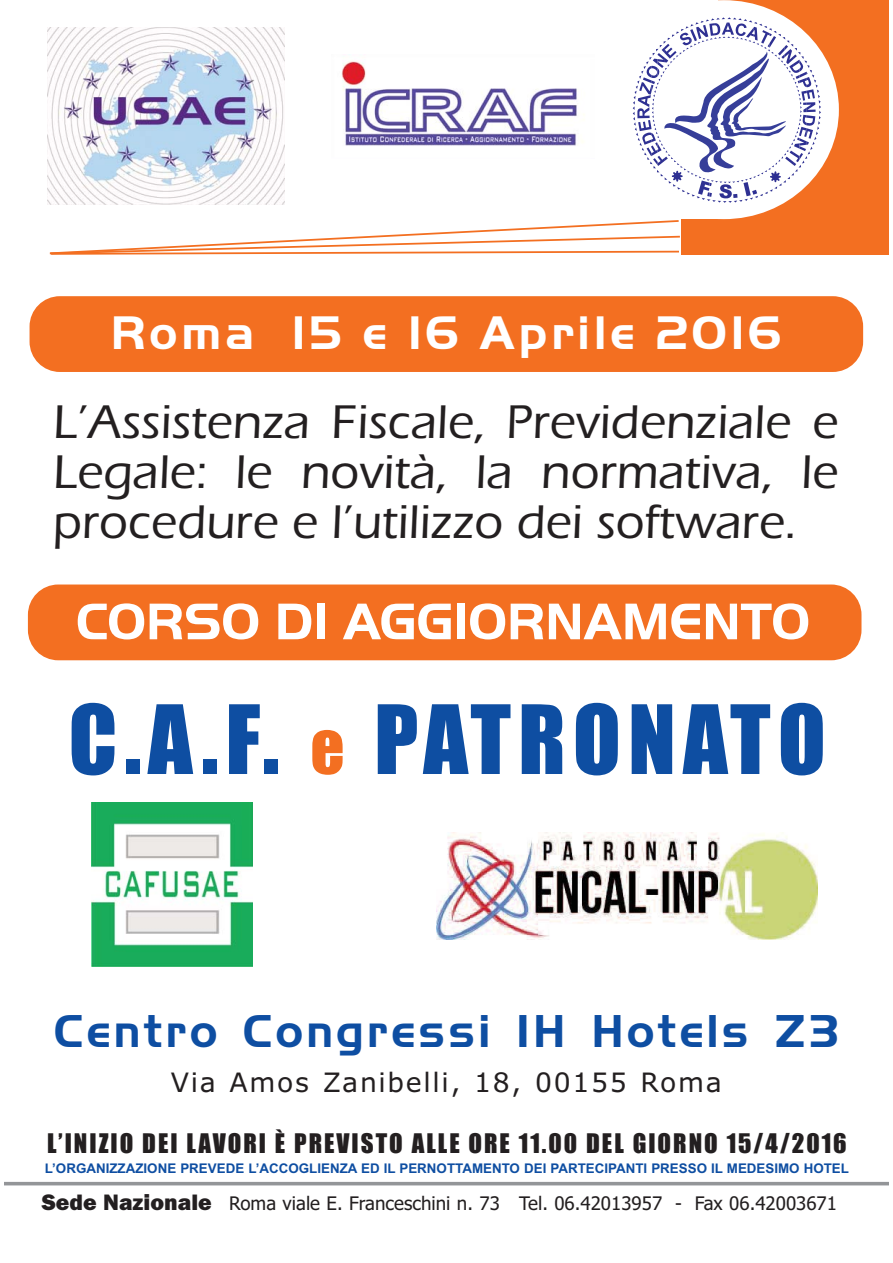
<style>
.page{position:relative;width:893px;height:1263px;background:#fff}
.page>*{position:absolute;margin:0;border:0;box-sizing:border-box;transform-origin:0 0}
.t1{font:88.2px "Impact";letter-spacing:.08em;color:#0e4ea2}
.t2{font:700 53.4px "Handel Got D";color:#fff}
.t3{font:500 49.05px/49.9px "Eras ITC";color:#231f20;text-align:justify}
.t4{font:700 49.05px "Handel Got D";letter-spacing:.07em;color:#fff}
.t5{font:44.55px "Handel Gothic BT";letter-spacing:.075em;color:#0e4ea2}
.t6{font:26.7px "Verdana";letter-spacing:.065em;color:#231f20}
.t7{font:24.9px "Impact";letter-spacing:.08em;color:#231f20}
.t8{font:18.75px "Tahoma";color:#231f20}
.t9{font:700 13.35px "Arial";color:#0e4ea2}
.s1{font-size:66.75px;color:#f36f21}
.s2{font-family:"Franklin Gothic";font-weight:800;font-size:23.1px}
</style>
<div class="page">
<div style="left:28px;top:585px;width:833px;height:75px;background:#f36f21;border-radius:30px"></div>
<div style="left:681px;top:0;width:207px;height:254px;background:#f36f21"></div>
<hr style="left:4px;top:1182px;width:884px;height:3px;background:#939598">
<img style="left:48px;top:27px;width:236px;height:177px">
<img style="left:341px;top:54px;width:242px;height:92px">
<div style="left:623px;top:1px;width:95px;height:218px;background:#fff"></div>
<div style="left:609px;top:0;width:230px;height:219px;background:#fff;border-radius:50%"></div>
<svg style="left:633px;top:17px;width:188px;height:186px"></svg>
<svg style="left:49px;top:220px;width:633px;height:35px"></svg>
<div style="left:30px;top:296px;width:833px;height:76px;background:#f36f21;border-radius:30px"></div>
<img style="left:91px;top:802px;width:162px;height:165px">
<img style="left:436px;top:833px;width:382px;height:107px">
<p class="t4" style="left:111px;top:303px;width:672px">Roma 15 e 16 Aprile 2016</p>
<p class="t3" style="left:53px;top:403px;width:786px">L’Assistenza Fiscale, Previdenziale e Legale: le novità, la normativa, le procedure e l’utilizzo dei software.</p>
<p class="t2" style="left:76px;top:590px;width:735px">CORSO DI AGGIORNAMENTO</p>
<h1 class="t1" style="left:69px;top:711px;width:759px">C.A.F. <span class="s1">e</span> PATRONATO</h1>
<p class="t5" style="left:54px;top:1005px;width:786px">Centro Congressi IH Hotels Z3</p>
<p class="t6" style="left:171px;top:1067px;width:553px">Via Amos Zanibelli, 18, 00155 Roma</p>
<p class="t7" style="left:47px;top:1135px;width:801px">L’INIZIO DEI LAVORI È PREVISTO ALLE ORE 11.00 DEL GIORNO 15/4/2016</p>
<p class="t9" style="left:45px;top:1160px;width:806px">L’ORGANIZZAZIONE PREVEDE L’ACCOGLIENZA ED IL PERNOTTAMENTO DEI PARTECIPANTI PRESSO IL MEDESIMO HOTEL</p>
<p class="t8" style="left:42px;top:1193px;width:797px"><span class="s2">Sede Nazionale</span> Roma viale E. Franceschini n. 73 Tel. 06.42013957 - Fax 06.42003671</p>
</div>
